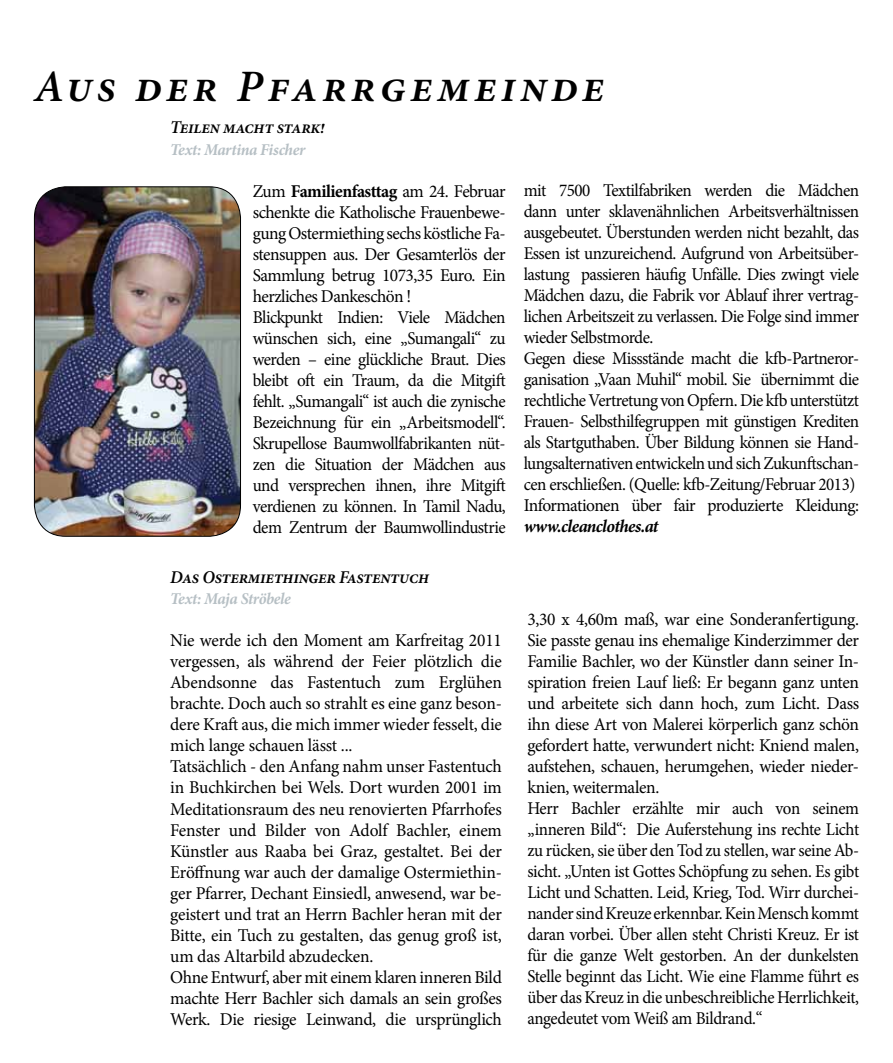
<style>
.page{position:relative;width:893px;height:1063px;background:#fff}
.page>*{position:absolute;margin:0;border:0;box-sizing:border-box;transform-origin:0 0}
.t1{font:italic 600 45px "Minion Pro";letter-spacing:.1em;color:#000}
.t2{font:18px/21px "Minion Pro";letter-spacing:-.025em;color:#000}
.t3{font:18px/21px "Minion Pro";letter-spacing:-.025em;color:#000;scale:.95 1}
.t4{font:italic 600 18px "Minion Pro";letter-spacing:-.02em;color:#000}
.t5{font:italic 700 18px "Minion Pro";letter-spacing:-.035em;color:#000}
.t6{font:italic 700 16.5px "Minion Pro";letter-spacing:-.025em;color:#b6bfc4}
.s1{font-weight:700}
</style>
<div class="page">
<img style="left:34px;top:187px;width:207px;height:349px">
<div style="left:34px;top:186px;width:207px;height:351px;border:1px solid #000;border-radius:31px"></div>
<h1 class="t1" style="left:34px;top:55px;width:572px">Aus der Pfarrgemeinde</h1>
<p class="t4" style="left:170px;top:115px;width:156px">Teilen macht stark!</p>
<p class="t6" style="left:170px;top:138px;width:137px">Text: Martina Fischer</p>
<p class="t2" style="left:253px;top:181px;width:254px">Zum <span class="s1">Familienfasttag</span> am 24. Februar schenkte die Katholische Frauenbewe&shy;gung Ostermiething sechs köstliche Fa&shy;stensuppen aus. Der Gesamterlös der Sammlung betrug 1073,35 Euro. Ein herzliches Dankeschön !<br>Blickpunkt Indien: Viele Mädchen wünschen sich, eine „Sumangali“ zu werden – eine glückliche Braut. Dies bleibt oft ein Traum, da die Mitgift fehlt. „Sumangali“ ist auch die zynische Bezeichnung für ein „Arbeitsmodell“.<br>Skrupellose Baumwollfabrikanten nüt&shy;zen die Situation der Mädchen aus und versprechen ihnen, ihre Mitgift verdienen zu können. In Tamil Nadu, dem Zentrum der Baumwollindustrie</p>
<p class="t3" style="left:524px;top:180px;width:355px">mit 7500 Textilfabriken werden die Mädchen dann unter sklavenähnlichen Arbeitsverhältnissen ausgebeutet. Überstunden werden nicht bezahlt, das Essen ist unzureichend. Aufgrund von Arbeitsüber&shy;lastung passieren häufig Unfälle. Dies zwingt viele Mädchen dazu, die Fabrik vor Ablauf ihrer vertrag&shy;lichen Arbeitszeit zu verlassen. Die Folge sind immer wieder Selbstmorde.<br>Gegen diese Missstände macht die kfb-Partneror&shy;ganisation „Vaan Muhil“ mobil. Sie übernimmt die rechtliche Vertretung von Opfern. Die kfb unterstützt Frauen- Selbsthilfegruppen mit günstigen Krediten als Startguthaben. Über Bildung können sie Hand&shy;lungsalternativen entwickeln und sich Zukunftschan&shy;cen erschließen. (Quelle: kfb-Zeitung/Februar 2013)<br>Informationen über fair produzierte Kleidung:</p>
<p class="t5" style="left:524px;top:514px;width:137px">www.cleanclothes.at</p>
<p class="t4" style="left:170px;top:564px;width:260px">Das Ostermiethinger Fastentuch</p>
<p class="t6" style="left:170px;top:587px;width:122px">Text: Maja Ströbele</p>
<p class="t2" style="left:170px;top:630px;width:333px">Nie werde ich den Moment am Karfreitag 2011 vergessen, als während der Feier plötzlich die Abendsonne das Fastentuch zum Erglühen brachte. Doch auch so strahlt es eine ganz beson&shy;dere Kraft aus, die mich immer wieder fesselt, die mich lange schauen lässt ...<br>Tatsächlich - den Anfang nahm unser Fastentuch in Buchkirchen bei Wels. Dort wurden 2001 im Meditationsraum des neu renovierten Pfarrhofes Fenster und Bilder von Adolf Bachler, einem Künstler aus Raaba bei Graz, gestaltet. Bei der Eröffnung war auch der damalige Ostermiethin&shy;ger Pfarrer, Dechant Einsiedl, anwesend, war be&shy;geistert und trat an Herrn Bachler heran mit der Bitte, ein Tuch zu gestalten, das genug groß ist, um das Altarbild abzudecken.<br>Ohne Entwurf, aber mit einem klaren inneren Bild machte Herr Bachler sich damals an sein großes Werk. Die riesige Leinwand, die ursprünglich</p>
<p class="t2" style="left:527px;top:609px;width:333px">3,30 x 4,60m maß, war eine Sonderanfertigung.<br>Sie passte genau ins ehemalige Kinderzimmer der Familie Bachler, wo der Künstler dann seiner In&shy;spiration freien Lauf ließ: Er begann ganz unten und arbeitete sich dann hoch, zum Licht. Dass ihn diese Art von Malerei körperlich ganz schön gefordert hatte, verwundert nicht: Kniend malen, aufstehen, schauen, herumgehen, wieder nieder&shy;knien, weitermalen.<br>Herr Bachler erzählte mir auch von seinem „inneren Bild“: Die Auferstehung ins rechte Licht zu rücken, sie über den Tod zu stellen, war seine Ab&shy;sicht. „Unten ist Gottes Schöpfung zu sehen. Es gibt Licht und Schatten. Leid, Krieg, Tod. Wirr durchei&shy;nander sind Kreuze erkennbar. Kein Mensch kommt daran vorbei. Über allen steht Christi Kreuz. Er ist für die ganze Welt gestorben. An der dunkelsten Stelle beginnt das Licht. Wie eine Flamme führt es über das Kreuz in die unbeschreibliche Herrlichkeit, angedeutet vom Weiß am Bildrand.“</p>
</div>
